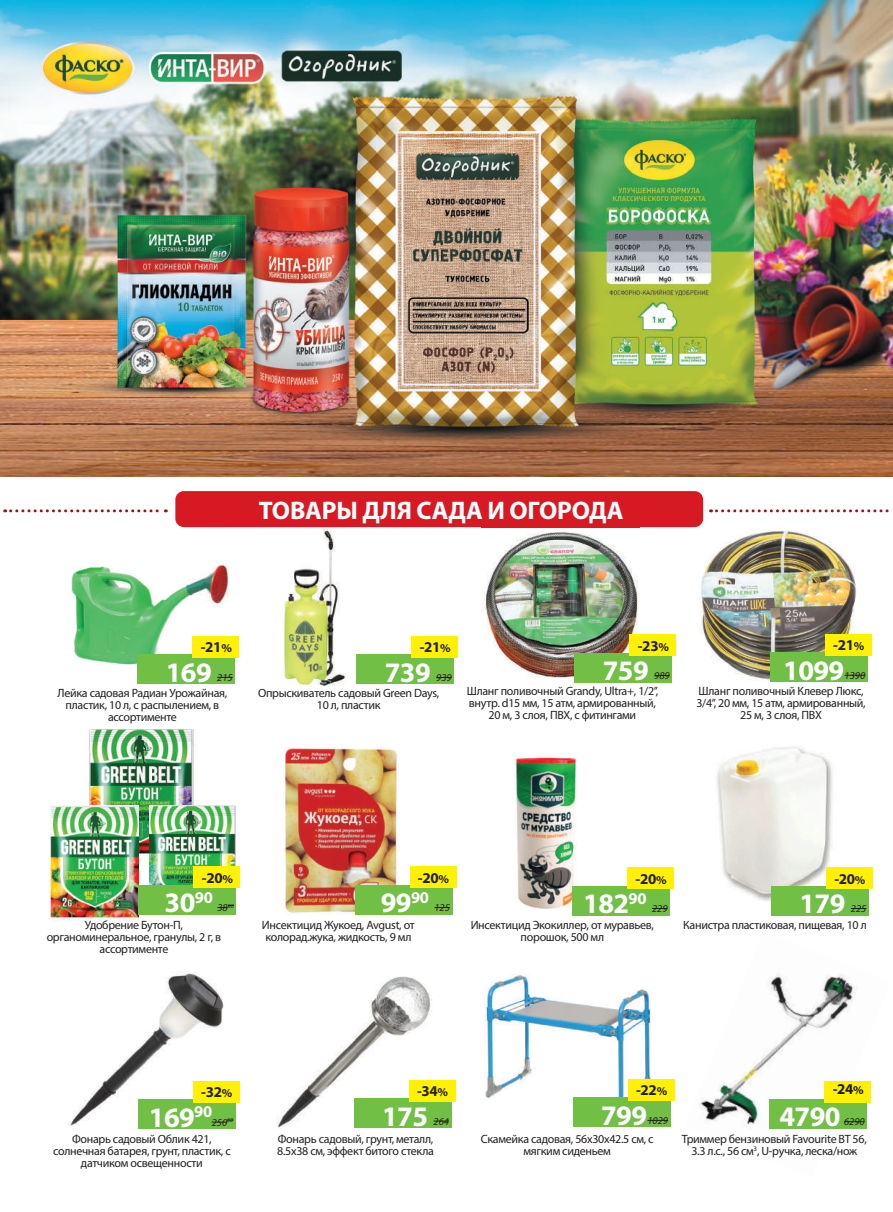
<style>
.page{position:relative;width:893px;height:1212px;background:#fff}
.page>*{position:absolute;margin:0;border:0;box-sizing:border-box;transform-origin:0 0}
.t1{font:700 28.35px "Myriad Pro";letter-spacing:-.02em;color:#fff}
.t2{font:700 25.5px "Myriad Pro";letter-spacing:-.005em;color:#fff}
.t3{font:700 15px "Myriad Pro";letter-spacing:-.02em;color:#231f20}
.t4{font:700 15px "Myriad Pro";color:#191a00}
.t5{font:12px/12px "Myriad Pro";letter-spacing:-.025em;color:#231f20;text-align:center}
.t6{font:italic 10.5px "Myriad Pro";color:#231f20}
.s1{font-size:12px}
</style>
<div class="page">
<img style="left:717px;top:746px;width:132px;height:155px">
<div style="left:771px;top:886px;width:98px;height:29px;background:#71bf44"></div>
<div style="left:826px;top:868px;width:47px;height:21px;background:#fff101"></div>
<svg style="left:851px;top:908px;width:15px;height:1px"></svg>
<svg style="left:710px;top:509px;width:179px;height:3px"></svg>
<svg style="left:5px;top:509px;width:161px;height:3px"></svg>
<div style="left:175px;top:491px;width:528px;height:36px;background:#d71924;border-radius:9px"></div>
<img style="left:71px;top:563px;width:158px;height:102px">
<img style="left:182px;top:527px;width:47px;height:1px">
<div style="left:137px;top:655px;width:98px;height:29px;background:#71bf44"></div>
<div style="left:192px;top:636px;width:47px;height:22px;background:#fff101"></div>
<svg style="left:217px;top:677px;width:16px;height:1px"></svg>
<img style="left:283px;top:529px;width:109px;height:158px">
<div style="left:356px;top:655px;width:98px;height:29px;background:#71bf44"></div>
<div style="left:411px;top:636px;width:47px;height:22px;background:#fff101"></div>
<svg style="left:436px;top:677px;width:16px;height:1px"></svg>
<img style="left:482px;top:527px;width:157px;height:151px">
<div style="left:574px;top:653px;width:98px;height:29px;background:#71bf44"></div>
<div style="left:629px;top:635px;width:47px;height:21px;background:#fff101"></div>
<svg style="left:654px;top:675px;width:16px;height:1px"></svg>
<img style="left:700px;top:530px;width:157px;height:150px">
<div style="left:770px;top:652px;width:98px;height:30px;background:#71bf44"></div>
<div style="left:825px;top:634px;width:47px;height:22px;background:#fff101"></div>
<svg style="left:845px;top:675px;width:20px;height:1px"></svg>
<img style="left:698px;top:973px;width:173px;height:156px">
<div style="left:769px;top:1099px;width:98px;height:29px;background:#71bf44"></div>
<div style="left:824px;top:1081px;width:47px;height:21px;background:#fff101"></div>
<svg style="left:844px;top:1121px;width:21px;height:1px"></svg>
<img style="left:485px;top:974px;width:167px;height:125px">
<div style="left:573px;top:1098px;width:97px;height:29px;background:#71bf44"></div>
<div style="left:628px;top:1079px;width:46px;height:22px;background:#fff101"></div>
<svg style="left:647px;top:1120px;width:21px;height:1px"></svg>
<img style="left:67px;top:972px;width:157px;height:155px">
<div style="left:138px;top:1099px;width:98px;height:30px;background:#71bf44"></div>
<div style="left:193px;top:1081px;width:47px;height:21px;background:#fff101"></div>
<svg style="left:212px;top:1120px;width:21px;height:3px"></svg>
<img style="left:277px;top:976px;width:155px;height:152px">
<div style="left:354px;top:1098px;width:97px;height:30px;background:#71bf44"></div>
<div style="left:409px;top:1080px;width:46px;height:21px;background:#fff101"></div>
<svg style="left:434px;top:1121px;width:15px;height:1px"></svg>
<img style="left:88px;top:730px;width:106px;height:123px">
<img style="left:149px;top:805px;width:86px;height:80px">
<img style="left:50px;top:805px;width:88px;height:116px">
<div style="left:138px;top:885px;width:98px;height:29px;background:#71bf44"></div>
<div style="left:194px;top:867px;width:46px;height:21px;background:#fff101"></div>
<svg style="left:217px;top:905px;width:17px;height:3px"></svg>
<img style="left:285px;top:747px;width:113px;height:166px">
<div style="left:355px;top:885px;width:97px;height:29px;background:#71bf44"></div>
<div style="left:410px;top:867px;width:46px;height:21px;background:#fff101"></div>
<svg style="left:434px;top:907px;width:16px;height:1px"></svg>
<img style="left:515px;top:757px;width:79px;height:159px">
<div style="left:572px;top:886px;width:98px;height:29px;background:#71bf44"></div>
<div style="left:627px;top:867px;width:47px;height:22px;background:#fff101"></div>
<svg style="left:652px;top:908px;width:16px;height:1px"></svg>
<img style="left:0;top:0;width:892px;height:476px">
<h2 class="t2" style="left:259px;top:493px;width:366px">ТОВАРЫ ДЛЯ САДА И ОГОРОДА</h2>
<p class="t3" style="left:201px;top:637px;width:33px">-21<span class="s1">%</span></p>
<p class="t3" style="left:420px;top:638px;width:33px">-21<span class="s1">%</span></p>
<p class="t3" style="left:638px;top:636px;width:33px">-23<span class="s1">%</span></p>
<p class="t3" style="left:833px;top:635px;width:33px">-21<span class="s1">%</span></p>
<h1 class="t1" style="left:166px;top:654px;width:47px">169</h1>
<p class="t6" style="left:217px;top:671px;width:17px">215</p>
<h1 class="t1" style="left:385px;top:654px;width:47px">739</h1>
<p class="t6" style="left:436px;top:671px;width:17px">939</p>
<h1 class="t1" style="left:603px;top:652px;width:47px">759</h1>
<p class="t6" style="left:654px;top:669px;width:17px">989</p>
<h1 class="t1" style="left:783px;top:652px;width:63px">1099</h1>
<p class="t6" style="left:845px;top:669px;width:22px">1390</p>
<p class="t5" style="left:58px;top:687px;width:171px">Лейка садовая Радиан Урожайная, пластик, 10 л, с распылением, в ассортименте</p>
<p class="t5" style="left:258px;top:687px;width:183px">Опрыскиватель садовый Green Days,<br>10 л, пластик</p>
<p class="t5" style="left:467px;top:685px;width:193px">Шланг поливочный Grandy, Ultra+, 1/2’’, внутр. d15 мм, 15 атм, армированный,<br>20 м, 3 слоя, ПВХ, с фитингами</p>
<p class="t5" style="left:696px;top:685px;width:171px">Шланг поливочный Клевер Люкс,<br>3/4’’, 20 мм, 15 атм, армированный,<br>25 м, 3 слоя, ПВХ</p>
<p class="t3" style="left:202px;top:868px;width:33px">-20<span class="s1">%</span></p>
<p class="t3" style="left:418px;top:868px;width:33px">-20<span class="s1">%</span></p>
<p class="t3" style="left:636px;top:869px;width:33px">-20<span class="s1">%</span></p>
<p class="t3" style="left:834px;top:869px;width:33px">-20<span class="s1">%</span></p>
<h1 class="t1" style="left:165px;top:884px;width:50px">30<sup>90</sup></h1>
<p class="t6" style="left:217px;top:901px;width:18px">38<sup>80</sup></p>
<h1 class="t1" style="left:381px;top:884px;width:50px">99<sup>90</sup></h1>
<p class="t6" style="left:434px;top:901px;width:17px">125</p>
<h1 class="t1" style="left:583px;top:885px;width:65px">182<sup>90</sup></h1>
<p class="t6" style="left:652px;top:902px;width:17px">229</p>
<h1 class="t1" style="left:799px;top:885px;width:47px">179</h1>
<p class="t6" style="left:851px;top:902px;width:17px">225</p>
<p class="t5" style="left:47px;top:919px;width:176px">Удобрение Бутон-П, органоминеральное, гранулы, 2 г, в ассортименте</p>
<p class="t5" style="left:262px;top:919px;width:154px;text-align:left">Инсектицид Жукоед, Avgust, от колорад.жука, жидкость, 9 мл</p>
<p class="t5" style="left:471px;top:919px;width:185px">Инсектицид Экокиллер, от муравьев, порошок, 500 мл</p>
<p class="t5" style="left:683px;top:919px;width:185px">Канистра пластиковая, пищевая, 10 л</p>
<p class="t3" style="left:201px;top:1082px;width:33px">-32<span class="s1">%</span></p>
<p class="t3" style="left:417px;top:1081px;width:33px">-34<span class="s1">%</span></p>
<p class="t3" style="left:636px;top:1080px;width:33px">-22<span class="s1">%</span></p>
<p class="t4" style="left:833px;top:1079px;width:33px">-24<span class="s1">%</span></p>
<h1 class="t1" style="left:149px;top:1098px;width:65px">169<sup>90</sup></h1>
<p class="t6" style="left:212px;top:1115px;width:23px">250<sup>60</sup></p>
<h1 class="t1" style="left:382px;top:1097px;width:47px">175</h1>
<p class="t6" style="left:434px;top:1114px;width:17px">264</p>
<h1 class="t1" style="left:601px;top:1097px;width:47px">799</h1>
<p class="t6" style="left:647px;top:1114px;width:22px">1029</p>
<h1 class="t1" style="left:779px;top:1098px;width:63px">4790</h1>
<p class="t6" style="left:844px;top:1115px;width:22px">6290</p>
<p class="t5" style="left:53px;top:1132px;width:179px">Фонарь садовый Облик 421, солнечная батарея, грунт, пластик, с датчиком освещенности</p>
<p class="t5" style="left:277px;top:1132px;width:158px;text-align:left">Фонарь садовый, грунт, металл,<br>8.5х38 см, эффект битого стекла</p>
<p class="t5" style="left:481px;top:1132px;width:174px">Скамейка садовая, 56х30х42.5 см, с мягким сиденьем</p>
<p class="t5" style="left:682px;top:1132px;width:186px">Триммер бензиновый Favourite BT 56,<br>3.3 л.с., 56 см<sup>3</sup>, U-ручка, леска/нож</p>
</div>
